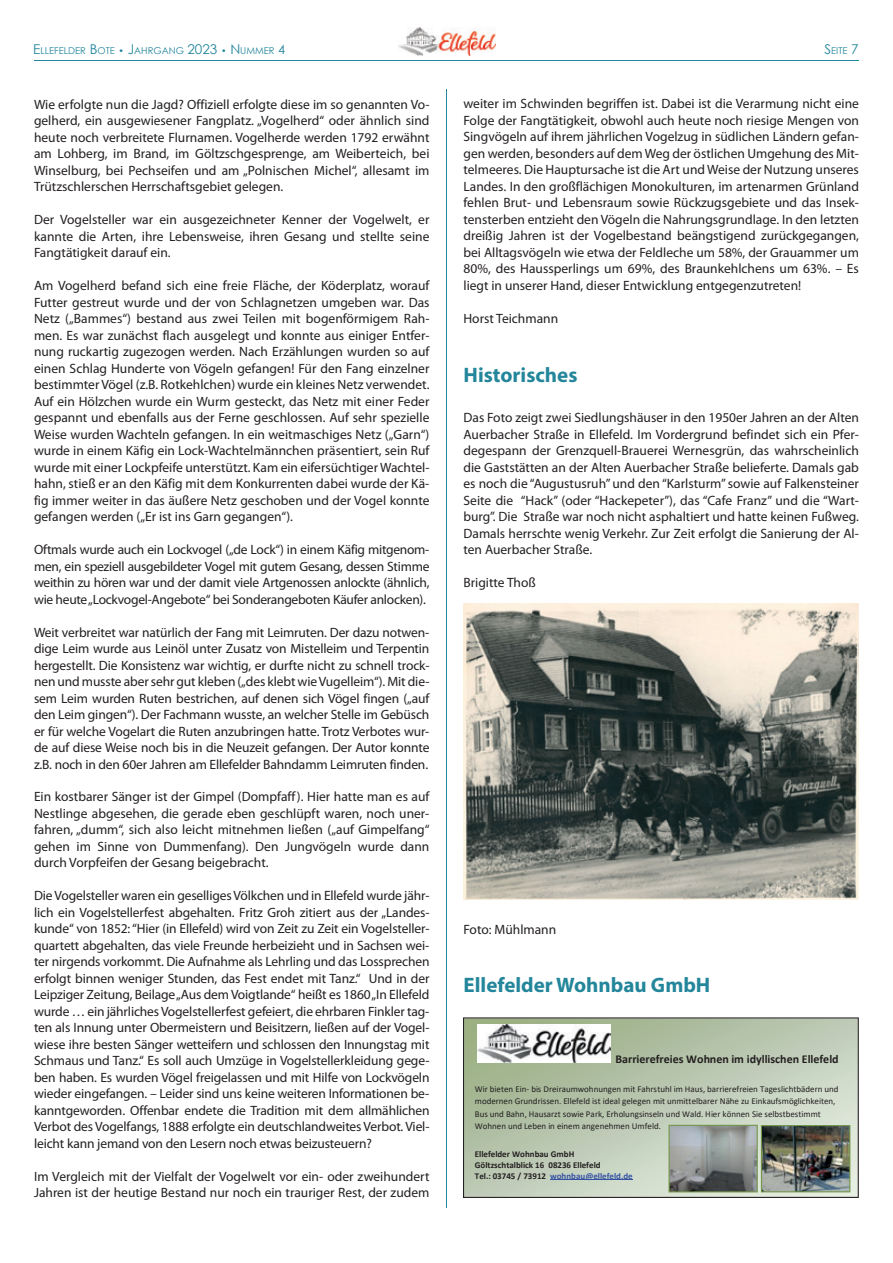
<style>
.page{position:relative;width:893px;height:1263px;background:#fff}
.page>*{position:absolute;margin:0;border:0;box-sizing:border-box;transform-origin:0 0}
.t1{font:700 21px "Myriad Pro";color:#23869b}
.t2{font:13.5px/16.5px "Myriad Pro";color:#231f20;text-align:justify}
.t3{font:700 12px "Calibri";color:#231f20}
.t4{font:9.45px "Century Gothic";color:#23869b}
.t5{font:9px/12.6px "Calibri";color:#231f20}
.t6{font:700 9px/10.8px "Calibri";letter-spacing:-.005em;color:#231f20}
.s1{font-size:13.5px}
.s2{font-size:9px}
.s3{font-size:12.75px}
.s4{color:#3653a3}
</style>
<div class="page">
<img style="left:399px;top:28px;width:97px;height:28px">
<hr style="left:34px;top:60px;width:825px;height:1px;background:#23869b">
<hr style="left:446px;top:89px;width:1px;height:1119px;background:#23869b">
<img style="left:463px;top:604px;width:396px;height:296px">
<svg style="left:463px;top:1017px;width:396px;height:181px;background:#b8c5ae"></svg>
<hr style="left:550px;top:1179px;width:83px;height:1px;background:#3653a3">
<img style="left:477px;top:1024px;width:133px;height:38px">
<img style="left:668px;top:1125px;width:182px;height:67px">
<p class="t4" style="left:33px;top:44px;width:254px"><span class="s1">E</span>LLEFELDER <span class="s1">B</span>OTE <span class="s2">•</span> <span class="s1">J</span>AHRGANG <span class="s1">2023</span> <span class="s2">•</span> <span class="s1">N</span>UMMER <span class="s3">4</span></p>
<p class="t4" style="left:824px;top:44px;width:36px"><span class="s1">S</span>EITE <span class="s1">7</span></p>
<p class="t2" style="left:34px;top:96px;width:397px">Wie erfolgte nun die Jagd? Offiziell erfolgte diese im so genannten Vo&shy;gelherd, ein ausgewiesener Fangplatz. „Vogelherd“ oder ähnlich sind heute noch verbreitete Flurnamen. Vogelherde werden 1792 erwähnt am Lohberg, im Brand, im Göltzschgesprenge, am Weiberteich, bei Winselburg, bei Pechseifen und am „Polnischen Michel“, allesamt im Trützschlerschen Herrschaftsgebiet gelegen.</p>
<p class="t2" style="left:34px;top:211px;width:397px">Der Vogelsteller war ein ausgezeichneter Kenner der Vogelwelt, er kannte die Arten, ihre Lebensweise, ihren Gesang und stellte seine Fangtätigkeit darauf ein.</p>
<p class="t2" style="left:34px;top:277px;width:397px">Am Vogelherd befand sich eine freie Fläche, der Köderplatz, worauf Futter gestreut wurde und der von Schlagnetzen umgeben war. Das Netz („Bammes“) bestand aus zwei Teilen mit bogenförmigem Rah&shy;men. Es war zunächst flach ausgelegt und konnte aus einiger Entfer&shy;nung ruckartig zugezogen werden. Nach Erzählungen wurden so auf einen Schlag Hunderte von Vögeln gefangen! Für den Fang einzelner bestimmter Vögel (z.B. Rotkehlchen) wurde ein kleines Netz verwendet.<br>Auf ein Hölzchen wurde ein Wurm gesteckt, das Netz mit einer Feder gespannt und ebenfalls aus der Ferne geschlossen. Auf sehr spezielle Weise wurden Wachteln gefangen. In ein weitmaschiges Netz („Garn“) wurde in einem Käfig ein Lock-Wachtelmännchen präsentiert, sein Ruf wurde mit einer Lockpfeife unterstützt. Kam ein eifersüchtiger Wachtel&shy;hahn, stieß er an den Käfig mit dem Konkurrenten dabei wurde der Kä&shy;fig immer weiter in das äußere Netz geschoben und der Vogel konnte gefangen werden („Er ist ins Garn gegangen“).</p>
<p class="t2" style="left:34px;top:541px;width:397px">Oftmals wurde auch ein Lockvogel („de Lock“) in einem Käfig mitgenom&shy;men, ein speziell ausgebildeter Vogel mit gutem Gesang, dessen Stimme weithin zu hören war und der damit viele Artgenossen anlockte (ähnlich, wie heute „Lockvogel-Angebote“ bei Sonderangeboten Käufer anlocken).</p>
<p class="t2" style="left:34px;top:623px;width:397px">Weit verbreitet war natürlich der Fang mit Leimruten. Der dazu notwen&shy;dige Leim wurde aus Leinöl unter Zusatz von Mistelleim und Terpentin hergestellt. Die Konsistenz war wichtig, er durfte nicht zu schnell trock&shy;nen und musste aber sehr gut kleben („des klebt wie Vugelleim“). Mit die&shy;sem Leim wurden Ruten bestrichen, auf denen sich Vögel fingen („auf den Leim gingen“). Der Fachmann wusste, an welcher Stelle im Gebüsch er für welche Vogelart die Ruten anzubringen hatte. Trotz Verbotes wur&shy;de auf diese Weise noch bis in die Neuzeit gefangen. Der Autor konnte z.B. noch in den 60er Jahren am Ellefelder Bahndamm Leimruten finden.</p>
<p class="t2" style="left:34px;top:788px;width:397px">Ein kostbarer Sänger ist der Gimpel (Dompfaff). Hier hatte man es auf Nestlinge abgesehen, die gerade eben geschlüpft waren, noch uner&shy;fahren, „dumm“, sich also leicht mitnehmen ließen („auf Gimpelfang“ gehen im Sinne von Dummenfang). Den Jungvögeln wurde dann durch Vorpfeifen der Gesang beigebracht.</p>
<p class="t2" style="left:34px;top:887px;width:397px">Die Vogelsteller waren ein geselliges Völkchen und in Ellefeld wurde jähr&shy;lich ein Vogelstellerfest abgehalten. Fritz Groh zitiert aus der „Landes&shy;kunde“ von 1852: “Hier (in Ellefeld) wird von Zeit zu Zeit ein Vogelsteller&shy;quartett abgehalten, das viele Freunde herbeizieht und in Sachsen wei&shy;ter nirgends vorkommt. Die Aufnahme als Lehrling und das Lossprechen erfolgt binnen weniger Stunden, das Fest endet mit Tanz.“ Und in der Leipziger Zeitung, Beilage „Aus dem Voigtlande“ heißt es 1860 „In Ellefeld wurde … ein jährliches Vogelstellerfest gefeiert, die ehrbaren Finkler tag&shy;ten als Innung unter Obermeistern und Beisitzern, ließen auf der Vogel&shy;wiese ihre besten Sänger wetteifern und schlossen den Innungstag mit Schmaus und Tanz.“ Es soll auch Umzüge in Vogelstellerkleidung gege&shy;ben haben. Es wurden Vögel freigelassen und mit Hilfe von Lockvögeln wieder eingefangen. – Leider sind uns keine weiteren Informationen be&shy;kanntgeworden. Offenbar endete die Tradition mit dem allmählichen Verbot des Vogelfangs, 1888 erfolgte ein deutschlandweites Verbot. Viel&shy;leicht kann jemand von den Lesern noch etwas beizusteuern?</p>
<p class="t2" style="left:34px;top:1168px;width:397px">Im Vergleich mit der Vielfalt der Vogelwelt vor ein- oder zweihundert<br>Jahren ist der heutige Bestand nur noch ein trauriger Rest, der zudem</p>
<p class="t2" style="left:463px;top:95px;width:397px">weiter im Schwinden begriffen ist. Dabei ist die Verarmung nicht eine Folge der Fangtätigkeit, obwohl auch heute noch riesige Mengen von Singvögeln auf ihrem jährlichen Vogelzug in südlichen Ländern gefan&shy;gen werden, besonders auf dem Weg der östlichen Umgehung des Mit&shy;telmeeres. Die Hauptursache ist die Art und Weise der Nutzung unseres Landes. In den großflächigen Monokulturen, im artenarmen Grünland fehlen Brut- und Lebensraum sowie Rückzugsgebiete und das Insek&shy;tensterben entzieht den Vögeln die Nahrungsgrundlage. In den letzten dreißig Jahren ist der Vogelbestand beängstigend zurückgegangen, bei Alltagsvögeln wie etwa der Feldleche um 58%, der Grauammer um 80%, des Haussperlings um 69%, des Braunkehlchens um 63%. – Es liegt in unserer Hand, dieser Entwicklung entgegenzutreten!</p>
<p class="t2" style="left:463px;top:310px;width:96px">Horst Teichmann</p>
<h1 class="t1" style="left:463px;top:361px;width:115px">Historisches</h1>
<p class="t2" style="left:463px;top:409px;width:397px">Das Foto zeigt zwei Siedlungshäuser in den 1950er Jahren an der Alten Auerbacher Straße in Ellefeld. Im Vordergrund befindet sich ein Pfer&shy;degespann der Grenzquell-Brauerei Wernesgrün, das wahrscheinlich die Gaststätten an der Alten Auerbacher Straße belieferte. Damals gab es noch die “Augustusruh” und den “Karlsturm” sowie auf Falkensteiner Seite die “Hack” (oder “Hackepeter”), das “Cafe Franz” und die “Wart&shy;burg”. Die Straße war noch nicht asphaltiert und hatte keinen Fußweg.<br>Damals herrschte wenig Verkehr. Zur Zeit erfolgt die Sanierung der Al&shy;ten Auerbacher Straße.</p>
<p class="t2" style="left:463px;top:574px;width:74px">Brigitte Thoß</p>
<p class="t2" style="left:463px;top:921px;width:94px">Foto: Mühlmann</p>
<h1 class="t1" style="left:463px;top:971px;width:248px">Ellefelder Wohnbau GmbH</h1>
<p class="t3" style="left:615px;top:1050px;width:225px">Barrierefreies Wohnen im idyllischen Ellefeld</p>
<p class="t5" style="left:475px;top:1082px;width:365px">Wir bieten Ein- bis Dreiraumwohnungen mit Fahrstuhl im Haus, barrierefreien Tageslichtbädern und modernen Grundrissen. Ellefeld ist ideal gelegen mit unmittelbarer Nähe zu Einkaufsmöglichkeiten, Bus und Bahn, Hausarzt sowie Park, Erholungsinseln und Wald. Hier können Sie selbstbestimmt Wohnen und Leben in einem angenehmen Umfeld.</p>
<p class="t6" style="left:475px;top:1148px;width:159px">Ellefelder Wohnbau GmbH<br>Göltzschtalblick 16 08236 Ellefeld<br>Tel.: 03745 / 73912 <span class="s4">wohnbau@ellefeld.de</span></p>
</div>
